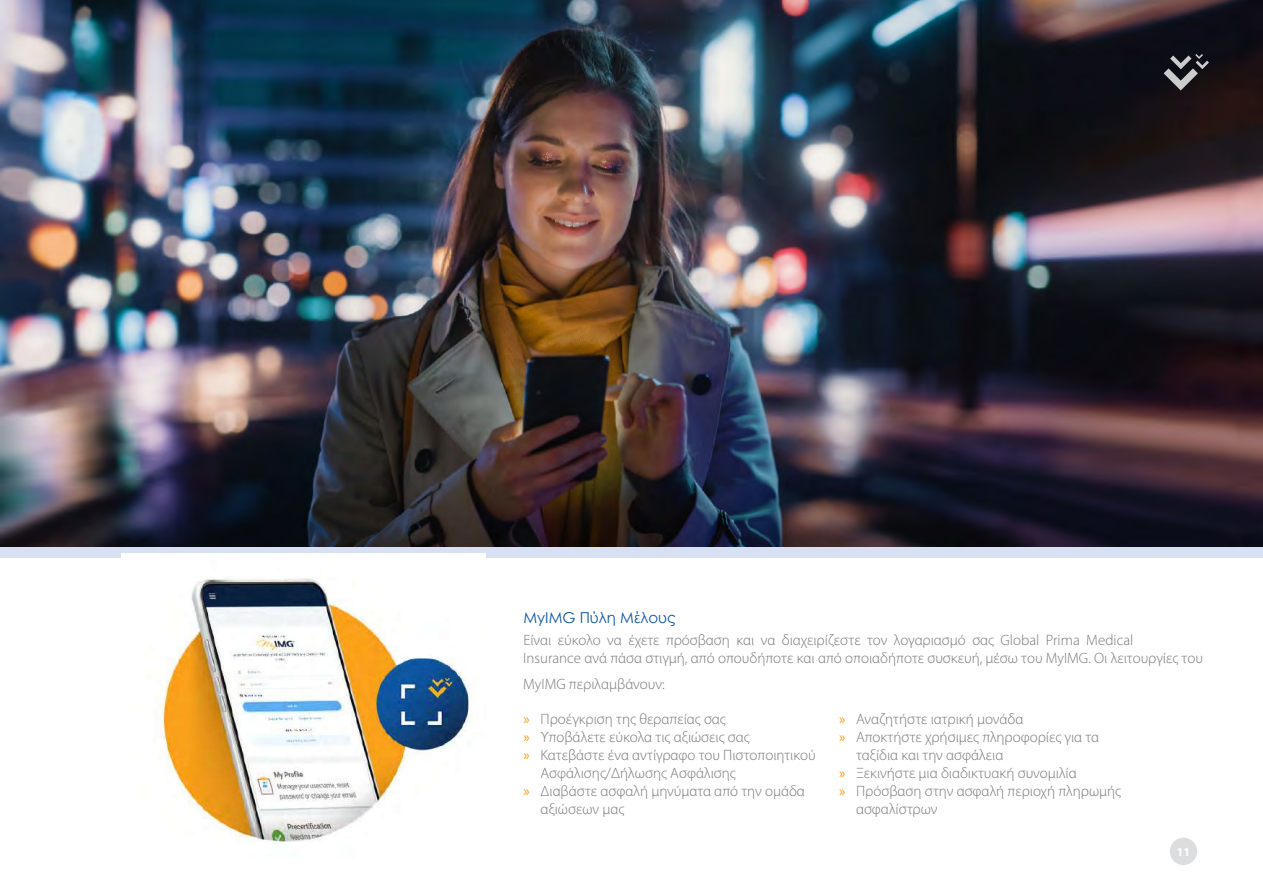
<style>
.page{position:relative;width:1263px;height:893px;background:#fff}
.page>*{position:absolute;margin:0;border:0;box-sizing:border-box;transform-origin:0 0}
.t1{font:300 15px/17.9px "Myriad Pro";color:#77787b}
.t2{font:15px "Century Gothic";color:#1057a2}
.t3{font:700 12px "Myriad Pro";color:#fff}
.s1{font-weight:400;color:#f29d22}
</style>
<div class="page">
<img style="left:0;top:0;width:1263px;height:440px">
<img style="left:0;top:440px;width:1263px;height:108px">
<div style="left:0;top:548px;width:1263px;height:10px;background:#d8e1f3"></div>
<div style="left:1170px;top:838px;width:27px;height:27px;background:#dcddde;border-radius:50%"></div>
<svg style="left:1163px;top:54px;width:46px;height:36px;background:#444247"></svg>
<img style="left:121px;top:554px;width:364px;height:289px">
<p class="t2" style="left:523px;top:607px;width:154px">MyIMG Πύλη Μέλους</p>
<p class="t1" style="left:523px;top:631px;width:681px">Είναι εύκολο να έχετε πρόσβαση και να διαχειρίζεστε τον λογαριασμό σας Global Prima Medical<br>Insurance ανά πάσα στιγμή, από οπουδήποτε και από οποιαδήποτε συσκευή, μέσω του MyIMG. Οι λειτουργίες του</p>
<p class="t1" style="left:523px;top:675px;width:143px">MyIMG περιλαμβάνουν:</p>
<p class="t1" style="left:523px;top:710px;width:204px"><span class="s1">»</span> Προέγκριση της θεραπείας σας</p>
<p class="t1" style="left:523px;top:728px;width:228px"><span class="s1">»</span> Υποβάλετε εύκολα τις αξιώσεις σας</p>
<p class="t1" style="left:523px;top:746px;width:294px"><span class="s1">»</span> Κατεβάστε ένα αντίγραφο του Πιστοποιητικού</p>
<p class="t1" style="left:540px;top:764px;width:197px">Ασφάλισης/Δήλωσης Ασφάλισης</p>
<p class="t1" style="left:523px;top:782px;width:283px"><span class="s1">»</span> Διαβάστε ασφαλή μηνύματα από την ομάδα</p>
<p class="t1" style="left:540px;top:800px;width:85px">αξιώσεων μας</p>
<p class="t1" style="left:839px;top:710px;width:186px"><span class="s1">»</span> Αναζητήστε ιατρική μονάδα</p>
<p class="t1" style="left:839px;top:728px;width:262px"><span class="s1">»</span> Αποκτήστε χρήσιμες πληροφορίες για τα</p>
<p class="t1" style="left:856px;top:746px;width:149px">ταξίδια και την ασφάλεια</p>
<p class="t1" style="left:839px;top:764px;width:239px"><span class="s1">»</span> Ξεκινήστε μια διαδικτυακή συνομιλία</p>
<p class="t1" style="left:839px;top:782px;width:284px"><span class="s1">»</span> Πρόσβαση στην ασφαλή περιοχή πληρωμής</p>
<p class="t1" style="left:856px;top:800px;width:83px">ασφαλίστρων</p>
<p class="t3" style="left:1177px;top:844px;width:15px">11</p>
</div>
